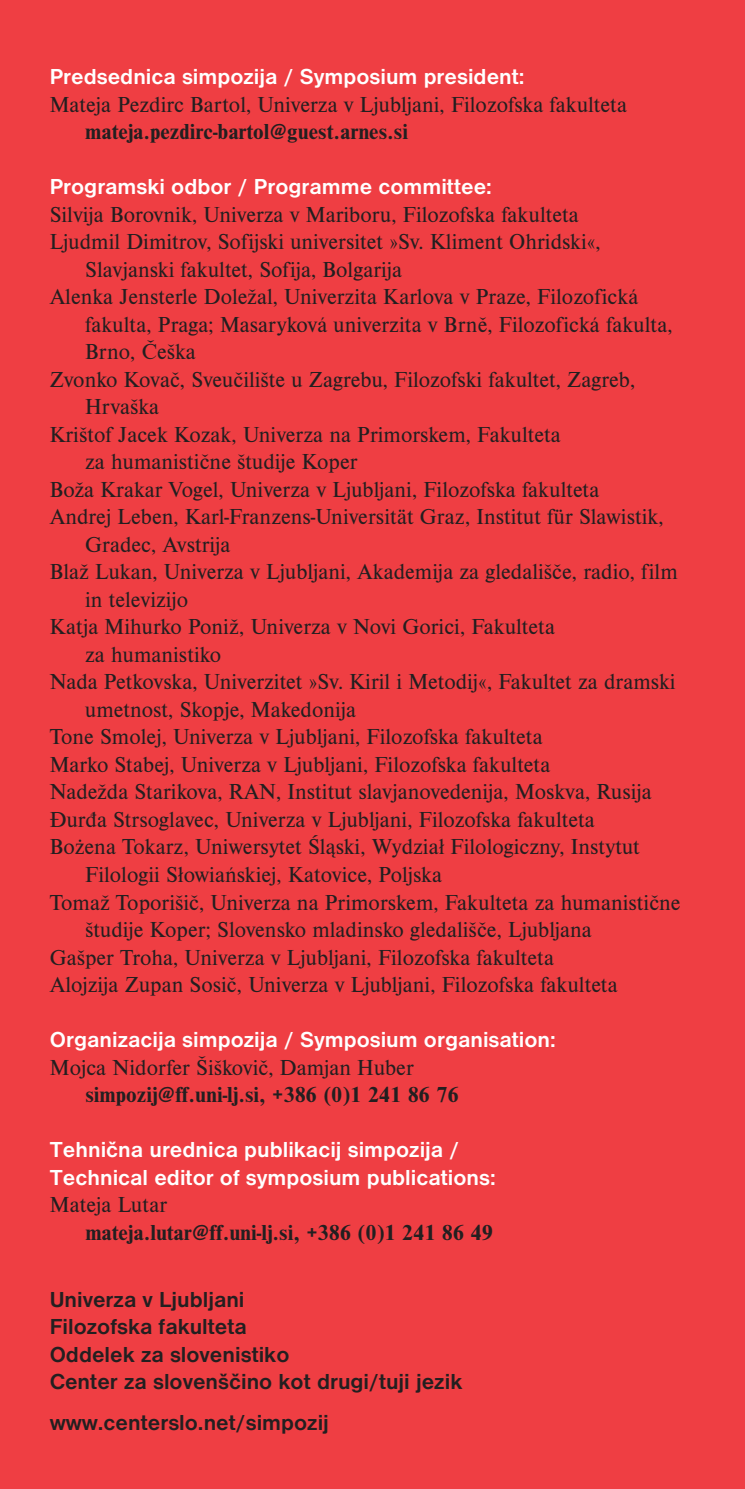
<style>
.page{position:relative;width:745px;height:1489px;background:#fff}
.page>*{position:absolute;margin:0;border:0;box-sizing:border-box;transform-origin:0 0}
.t1{font:22.5px "Nimbus Rom DCE";color:#231f20}
.t2{font:700 22.5px/27.5px "Nimbus San DCE";color:#fff}
.t3{font:700 22.5px/27.5px "Nimbus San DCE";color:#231f20}
.t4{font:700 22.5px "Nimbus Rom DCE";color:#231f20}
</style>
<div class="page">
<div style="left:0;top:0;width:744px;height:796px;background:#ef3e43"></div>
<div style="left:0;top:718px;width:744px;height:770px;background:#ef3e43"></div>
<p class="t2" style="left:50px;top:63px;width:476px">Predsednica simpozija / Symposium president:</p>
<p class="t1" style="left:50px;top:92px;width:578px">Mateja Pezdirc Bartol, Univerza v Ljubljani, Filozofska fakulteta</p>
<p class="t4" style="left:85px;top:120px;width:324px">mateja.pezdirc-bartol@guest.arnes.si</p>
<p class="t2" style="left:50px;top:173px;width:443px">Programski odbor / Programme committee:</p>
<p class="t1" style="left:50px;top:202px;width:530px">Silvija Borovnik, Univerza v Mariboru, Filozofska fakulteta</p>
<p class="t1" style="left:50px;top:229px;width:552px">Ljudmil Dimitrov, Sofijski universitet »Sv. Kliment Ohridski«,</p>
<p class="t1" style="left:85px;top:257px;width:318px">Slavjanski fakultet, Sofija, Bolgarija</p>
<p class="t1" style="left:50px;top:284px;width:589px">Alenka Jensterle Doležal, Univerzita Karlova v Praze, Filozofická</p>
<p class="t1" style="left:85px;top:312px;width:588px">fakulta, Praga; Masaryková univerzita v Brně, Filozofická fakulta,</p>
<p class="t1" style="left:85px;top:339px;width:112px">Brno, Češka</p>
<p class="t1" style="left:50px;top:367px;width:586px">Zvonko Kovač, Sveučilište u Zagrebu, Filozofski fakultet, Zagreb,</p>
<p class="t1" style="left:85px;top:394px;width:76px">Hrvaška</p>
<p class="t1" style="left:50px;top:422px;width:512px">Krištof Jacek Kozak, Univerza na Primorskem, Fakulteta</p>
<p class="t1" style="left:85px;top:449px;width:274px">za humanistične študije Koper</p>
<p class="t1" style="left:50px;top:477px;width:551px">Boža Krakar Vogel, Univerza v Ljubljani, Filozofska fakulteta</p>
<p class="t1" style="left:50px;top:504px;width:615px">Andrej Leben, Karl-Franzens-Universität Graz, Institut für Slawistik,</p>
<p class="t1" style="left:85px;top:532px;width:147px">Gradec, Avstrija</p>
<p class="t1" style="left:50px;top:559px;width:629px">Blaž Lukan, Univerza v Ljubljani, Akademija za gledališče, radio, film</p>
<p class="t1" style="left:85px;top:587px;width:104px">in televizijo</p>
<p class="t1" style="left:50px;top:614px;width:506px">Katja Mihurko Poniž, Univerza v Novi Gorici, Fakulteta</p>
<p class="t1" style="left:85px;top:642px;width:137px">za humanistiko</p>
<p class="t1" style="left:50px;top:669px;width:627px">Nada Petkovska, Univerzitet »Sv. Kiril i Metodij«, Fakultet za dramski</p>
<p class="t1" style="left:85px;top:697px;width:272px">umetnost, Skopje, Makedonija</p>
<p class="t1" style="left:50px;top:724px;width:494px">Tone Smolej, Univerza v Ljubljani, Filozofska fakulteta</p>
<p class="t1" style="left:50px;top:752px;width:502px">Marko Stabej, Univerza v Ljubljani, Filozofska fakulteta</p>
<p class="t1" style="left:50px;top:779px;width:603px">Nadežda Starikova, RAN, Institut slavjanovedenija, Moskva, Rusija</p>
<p class="t1" style="left:50px;top:807px;width:546px">Đurđa Strsoglavec, Univerza v Ljubljani, Filozofska fakulteta</p>
<p class="t1" style="left:50px;top:834px;width:591px">Bożena Tokarz, Uniwersytet Śląski, Wydział Filologiczny, Instytut</p>
<p class="t1" style="left:85px;top:862px;width:358px">Filologii Słowiańskiej, Katovice, Poljska</p>
<p class="t1" style="left:50px;top:889px;width:632px">Tomaž Toporišič, Univerza na Primorskem, Fakulteta za humanistične</p>
<p class="t1" style="left:85px;top:917px;width:508px">študije Koper; Slovensko mladinsko gledališče, Ljubljana</p>
<p class="t1" style="left:50px;top:944px;width:505px">Gašper Troha, Univerza v Ljubljani, Filozofska fakulteta</p>
<p class="t1" style="left:50px;top:972px;width:569px">Alojzija Zupan Sosič, Univerza v Ljubljani, Filozofska fakulteta</p>
<p class="t2" style="left:50px;top:1025px;width:507px">Organizacija simpozija / Symposium organisation:</p>
<p class="t1" style="left:50px;top:1054px;width:365px">Mojca Nidorfer Šiškovič, Damjan Huber</p>
<p class="t4" style="left:85px;top:1082px;width:375px">simpozij@ff.uni-lj.si, +386 (0)1 241 86 76</p>
<p class="t2" style="left:50px;top:1135px;width:447px">Tehnična urednica publikacij simpozija /<br>Technical editor of symposium publications:</p>
<p class="t1" style="left:50px;top:1192px;width:119px">Mateja Lutar</p>
<p class="t4" style="left:85px;top:1219px;width:409px">mateja.lutar@ff.uni-lj.si, +386 (0)1 241 86 49</p>
<p class="t3" style="left:50px;top:1285px;width:414px">Univerza v Ljubljani<br>Filozofska fakulteta<br>Oddelek za slovenistiko<br>Center za slovenščino kot drugi/tuji jezik</p>
<p class="t3" style="left:50px;top:1409px;width:280px">www.centerslo.net/simpozij</p>
</div>
